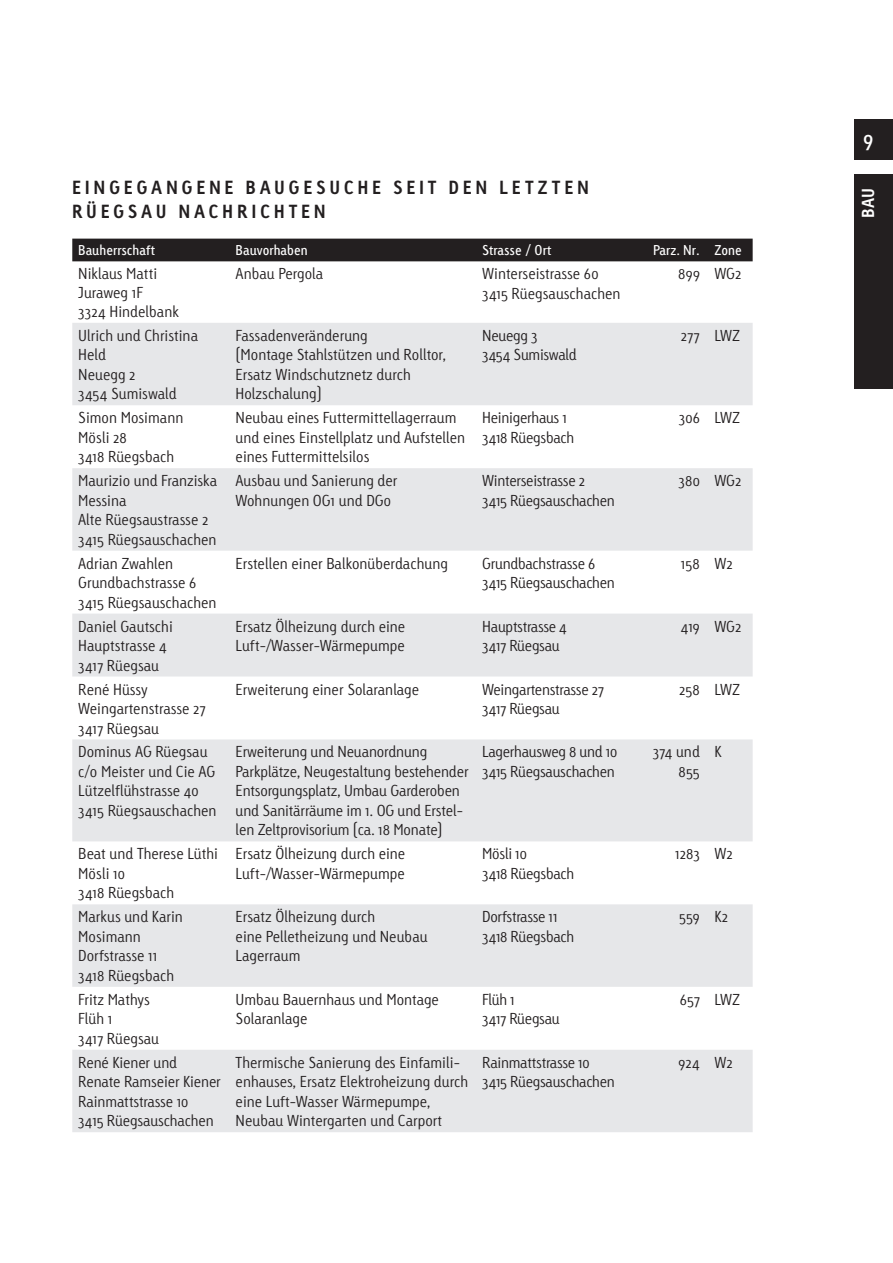
<style>
.page{position:relative;width:893px;height:1263px;background:#fff}
.page>*{position:absolute;margin:0;border:0;box-sizing:border-box;transform-origin:0 0}
.t1{font:22.5px "Linotype Tetria";color:#fff}
.t2{font:700 18px/24px "Linotype Tetria";letter-spacing:.205em;color:#231f20}
.t3{font:700 16.5px "Linotype Tetria";color:#fff}
.t4{font:300 15px/19.5px "Linotype Tetria";color:#231f20}
.t5{font:300 15px/19.5px "Linotype Tetria";letter-spacing:-.02em;color:#231f20}
.t6{font:13.5px "Linotype Tetria";color:#fff}
</style>
<div class="page">
<div style="left:853px;top:119px;width:40px;height:40px;background:#231f20"></div>
<div style="left:854px;top:174px;width:39px;height:215px;background:#231f20"></div>
<div style="left:72px;top:239px;width:681px;height:22px;background:#231f20"></div>
<div style="left:72px;top:323px;width:681px;height:82px;background:#e6e7e9"></div>
<svg style="left:72px;top:468px;width:681px;height:664px;fill:#e6e7e9"></svg>
<p class="t2" style="left:72px;top:175px;width:518px">EINGEGANGENE BAUGESUCHE SEIT DEN LETZTEN<br>RÜEGSAU NACHRICHTEN</p>
<p class="t6" style="left:78px;top:242px;width:78px">Bauherrschaft</p>
<p class="t6" style="left:236px;top:242px;width:74px">Bauvorhaben</p>
<p class="t6" style="left:482px;top:242px;width:71px">Strasse / Ort</p>
<p class="t6" style="left:653px;top:242px;width:90px">Parz. Nr. Zone</p>
<p class="t4" style="left:78px;top:265px;width:102px;line-height:18.8px">Niklaus Matti<br>Juraweg 1F<br>3324 Hindelbank</p>
<p class="t4" style="left:236px;top:264px;width:89px">Anbau Pergola</p>
<p class="t4" style="left:482px;top:264px;width:140px">Winterseistrasse 60<br>3415 Rüegsauschachen</p>
<p class="t4" style="left:678px;top:264px;width:65px">899 WG2</p>
<p class="t4" style="left:78px;top:326px;width:121px">Ulrich und Christina<br>Held<br>Neuegg 2<br>3454 Sumiswald</p>
<p class="t4" style="left:236px;top:326px;width:212px">Fassadenveränderung<br>(Montage Stahlstützen und Rolltor,<br>Ersatz Windschutznetz durch<br>Holzschalung)</p>
<p class="t5" style="left:482px;top:326px;width:96px">Neuegg 3<br>3454 Sumiswald</p>
<p class="t4" style="left:681px;top:326px;width:61px">277 LWZ</p>
<p class="t4" style="left:78px;top:408px;width:107px">Simon Mosimann<br>Mösli 28<br>3418 Rüegsbach</p>
<p class="t4" style="left:236px;top:408px;width:231px">Neubau eines Futtermittellagerraum und eines Einstellplatz und Aufstellen eines Futtermittelsilos</p>
<p class="t5" style="left:482px;top:408px;width:94px">Heinigerhaus 1<br>3418 Rüegsbach</p>
<p class="t4" style="left:679px;top:408px;width:63px">306 LWZ</p>
<p class="t4" style="left:78px;top:471px;width:140px">Maurizio und Franziska<br>Messina<br>Alte Rüegsaustrasse 2<br>3415 Rüegsauschachen</p>
<p class="t4" style="left:236px;top:471px;width:163px">Ausbau und Sanierung der<br>Wohnungen OG1 und DG0</p>
<p class="t5" style="left:482px;top:471px;width:134px">Winterseistrasse 2<br>3415 Rüegsauschachen</p>
<p class="t4" style="left:679px;top:471px;width:64px">380 WG2</p>
<p class="t4" style="left:78px;top:553px;width:140px">Adrian Zwahlen<br>Grundbachstrasse 6<br>3415 Rüegsauschachen</p>
<p class="t4" style="left:236px;top:553px;width:214px">Erstellen einer Balkonüberdachung</p>
<p class="t5" style="left:482px;top:553px;width:134px">Grundbachstrasse 6<br>3415 Rüegsauschachen</p>
<p class="t4" style="left:681px;top:553px;width:53px">158 W2</p>
<p class="t4" style="left:78px;top:616px;width:96px">Daniel Gautschi<br>Hauptstrasse 4<br>3417 Rüegsau</p>
<p class="t4" style="left:236px;top:616px;width:171px">Ersatz Ölheizung durch eine<br>Luft-/Wasser-Wärmepumpe</p>
<p class="t5" style="left:482px;top:616px;width:86px">Hauptstrasse 4<br>3417 Rüegsau</p>
<p class="t4" style="left:681px;top:616px;width:62px">419 WG2</p>
<p class="t4" style="left:78px;top:679px;width:129px">René Hüssy<br>Weingartenstrasse 27<br>3417 Rüegsau</p>
<p class="t4" style="left:236px;top:679px;width:185px">Erweiterung einer Solaranlage</p>
<p class="t5" style="left:482px;top:679px;width:123px">Weingartenstrasse 27<br>3417 Rüegsau</p>
<p class="t4" style="left:679px;top:679px;width:63px">258 LWZ</p>
<p class="t4" style="left:78px;top:742px;width:140px">Dominus AG Rüegsau c/o Meister und Cie AG<br>Lützelflühstrasse 40<br>3415 Rüegsauschachen</p>
<p class="t4" style="left:236px;top:742px;width:235px">Erweiterung und Neuanordnung Parkplätze, Neugestaltung bestehender Entsorgungsplatz, Umbau Garderoben und Sanitärräume im 1. OG und Erstel&shy;len Zeltprovisorium (ca. 18 Monate)</p>
<p class="t5" style="left:482px;top:742px;width:137px">Lagerhausweg 8 und 10<br>3415 Rüegsauschachen</p>
<p class="t4" style="left:653px;top:742px;width:49px;text-align:right">374 und<br>855</p>
<p class="t4" style="left:714px;top:742px;width:9px">K</p>
<p class="t4" style="left:78px;top:844px;width:141px">Beat und Therese Lüthi<br>Mösli 10<br>3418 Rüegsbach</p>
<p class="t4" style="left:236px;top:844px;width:171px">Ersatz Ölheizung durch eine<br>Luft-/Wasser-Wärmepumpe</p>
<p class="t5" style="left:482px;top:844px;width:94px">Mösli 10<br>3418 Rüegsbach</p>
<p class="t4" style="left:675px;top:844px;width:59px">1283 W2</p>
<p class="t4" style="left:78px;top:907px;width:106px">Markus und Karin<br>Mosimann<br>Dorfstrasse 11<br>3418 Rüegsbach</p>
<p class="t4" style="left:236px;top:907px;width:194px">Ersatz Ölheizung durch<br>eine Pelletheizung und Neubau<br>Lagerraum</p>
<p class="t5" style="left:482px;top:907px;width:94px">Dorfstrasse 11<br>3418 Rüegsbach</p>
<p class="t4" style="left:679px;top:907px;width:50px">559 K2</p>
<p class="t4" style="left:78px;top:990px;width:82px">Fritz Mathys<br>Flüh 1<br>3417 Rüegsau</p>
<p class="t4" style="left:236px;top:990px;width:205px">Umbau Bauernhaus und Montage<br>Solaranlage</p>
<p class="t5" style="left:482px;top:990px;width:79px">Flüh 1<br>3417 Rüegsau</p>
<p class="t4" style="left:680px;top:990px;width:62px">657 LWZ</p>
<p class="t4" style="left:78px;top:1052px;width:144px">René Kiener und<br>Renate Ramseier Kiener<br>Rainmattstrasse 10<br>3415 Rüegsauschachen</p>
<p class="t4" style="left:236px;top:1052px;width:234px">Thermische Sanierung des Einfamili&shy;enhauses, Ersatz Elektroheizung durch eine Luft-Wasser Wärmepumpe, Neubau Wintergarten und Carport</p>
<p class="t5" style="left:482px;top:1052px;width:134px">Rainmattstrasse 10<br>3415 Rüegsauschachen</p>
<p class="t4" style="left:679px;top:1052px;width:56px">924 W2</p>
<h1 class="t1" style="left:863px;top:125px;width:12px">9</h1>
<p class="t3" style="left:858px;top:218px;width:31px;rotate:-90deg">BAU</p>
</div>
